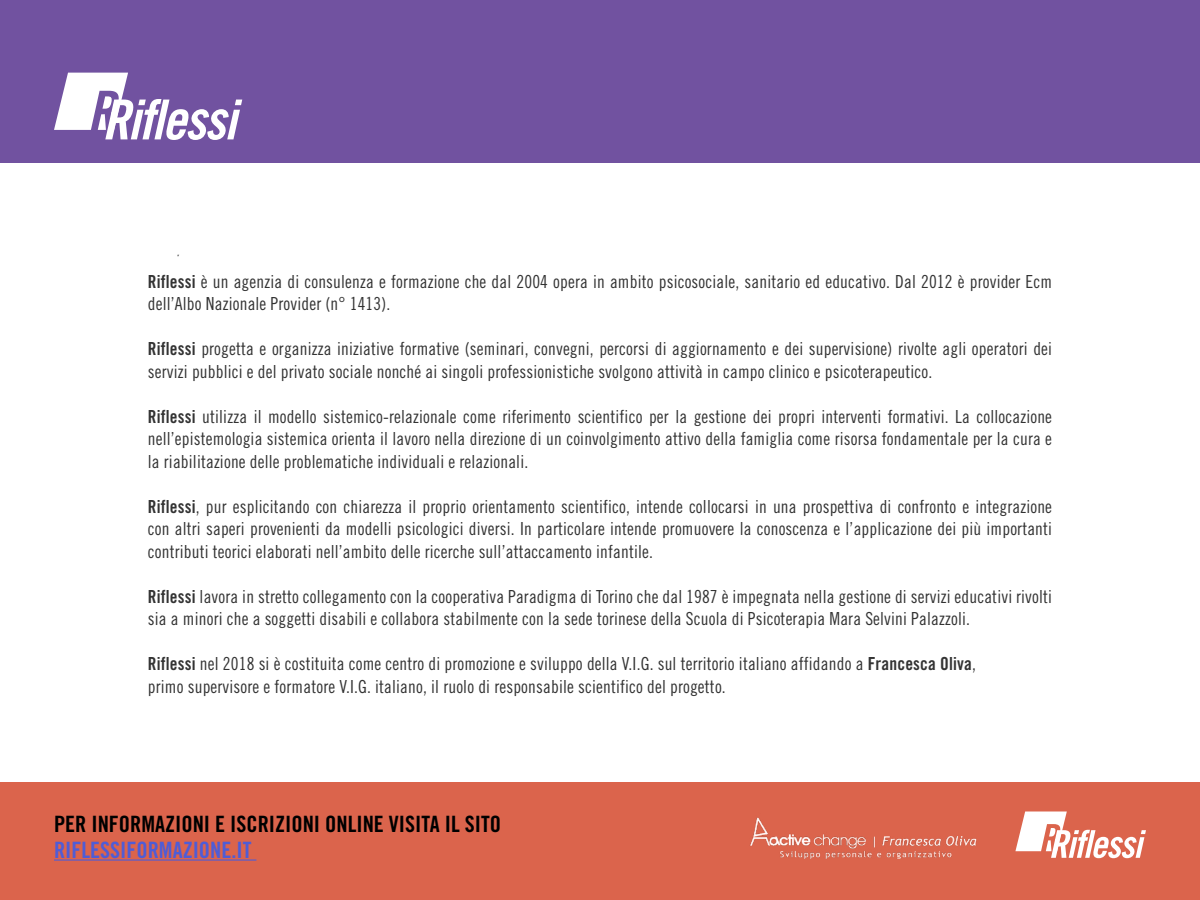
<style>
.page{position:relative;width:1200px;height:900px;background:#fff}
.page>*{position:absolute;margin:0;border:0;box-sizing:border-box;transform-origin:0 0}
.t1{font:22.5px "Trade Gothic Bold Cond Twenty";color:#000}
.t2{font:22.5px "Trade Gothic Bold Cond Twenty";color:#4f5cd6}
.t3{font:18px/22.5px "Trade Gothic Cond Eighteen";letter-spacing:.01em;color:#333}
.s1{font-family:"Trade Gothic Bold Cond Twenty"}
</style>
<div class="page">
<div style="left:0;top:0;width:1200px;height:163px;background:#7152a0"></div>
<svg style="left:54px;top:73px;width:188px;height:67px"></svg>
<div style="left:0;top:783px;width:1200px;height:117px;background:#db644c"></div>
<hr style="left:54px;top:859px;width:202px;height:2px;background:#4f5cd6">
<svg style="left:1015px;top:812px;width:131px;height:46px"></svg>
<img style="left:750px;top:817px;width:227px;height:41px">
<p class="t3" style="left:148px;top:270px;width:906px"><span class="s1">Riflessi</span> è un agenzia di consulenza e formazione che dal 2004 opera in ambito psicosociale, sanitario ed educativo. Dal 2012 è provider Ecm dell’Albo Nazionale Provider (n° 1413).</p>
<p class="t3" style="left:148px;top:337px;width:906px"><span class="s1">Riflessi</span> progetta e organizza iniziative formative (seminari, convegni, percorsi di aggiornamento e dei supervisione) rivolte agli operatori dei servizi pubblici e del privato sociale nonché ai singoli professionistiche svolgono attività in campo clinico e psicoterapeutico.</p>
<p class="t3" style="left:148px;top:405px;width:906px;text-align:justify"><span class="s1">Riflessi</span> utilizza il modello sistemico-relazionale come riferimento scientifico per la gestione dei propri interventi formativi. La collocazione nell’epistemologia sistemica orienta il lavoro nella direzione di un coinvolgimento attivo della famiglia come risorsa fondamentale per la cura e la riabilitazione delle problematiche individuali e relazionali.</p>
<p class="t3" style="left:148px;top:495px;width:906px;text-align:justify"><span class="s1">Riflessi</span>, pur esplicitando con chiarezza il proprio orientamento scientifico, intende collocarsi in una prospettiva di confronto e integrazione con altri saperi provenienti da modelli psicologici diversi. In particolare intende promuovere la conoscenza e l’applicazione dei più importanti contributi teorici elaborati nell’ambito delle ricerche sull’attaccamento infantile.</p>
<p class="t3" style="left:148px;top:585px;width:906px"><span class="s1">Riflessi</span> lavora in stretto collegamento con la cooperativa Paradigma di Torino che dal 1987 è impegnata nella gestione di servizi educativi rivolti sia a minori che a soggetti disabili e collabora stabilmente con la sede torinese della Scuola di Psicoterapia Mara Selvini Palazzoli.</p>
<p class="t3" style="left:148px;top:652px;width:830px"><span class="s1">Riflessi</span> nel 2018 si è costituita come centro di promozione e sviluppo della V.I.G. sul territorio italiano affidando a <span class="s1">Francesca Oliva</span>, primo supervisore e formatore V.I.G. italiano, il ruolo di responsabile scientifico del progetto.</p>
<p class="t1" style="left:54px;top:811px;width:449px">PER INFORMAZIONI E ISCRIZIONI ONLINE VISITA IL SITO</p>
<p class="t2" style="left:54px;top:836px;width:199px">RIFLESSIFORMAZIONE.IT</p>
</div>
